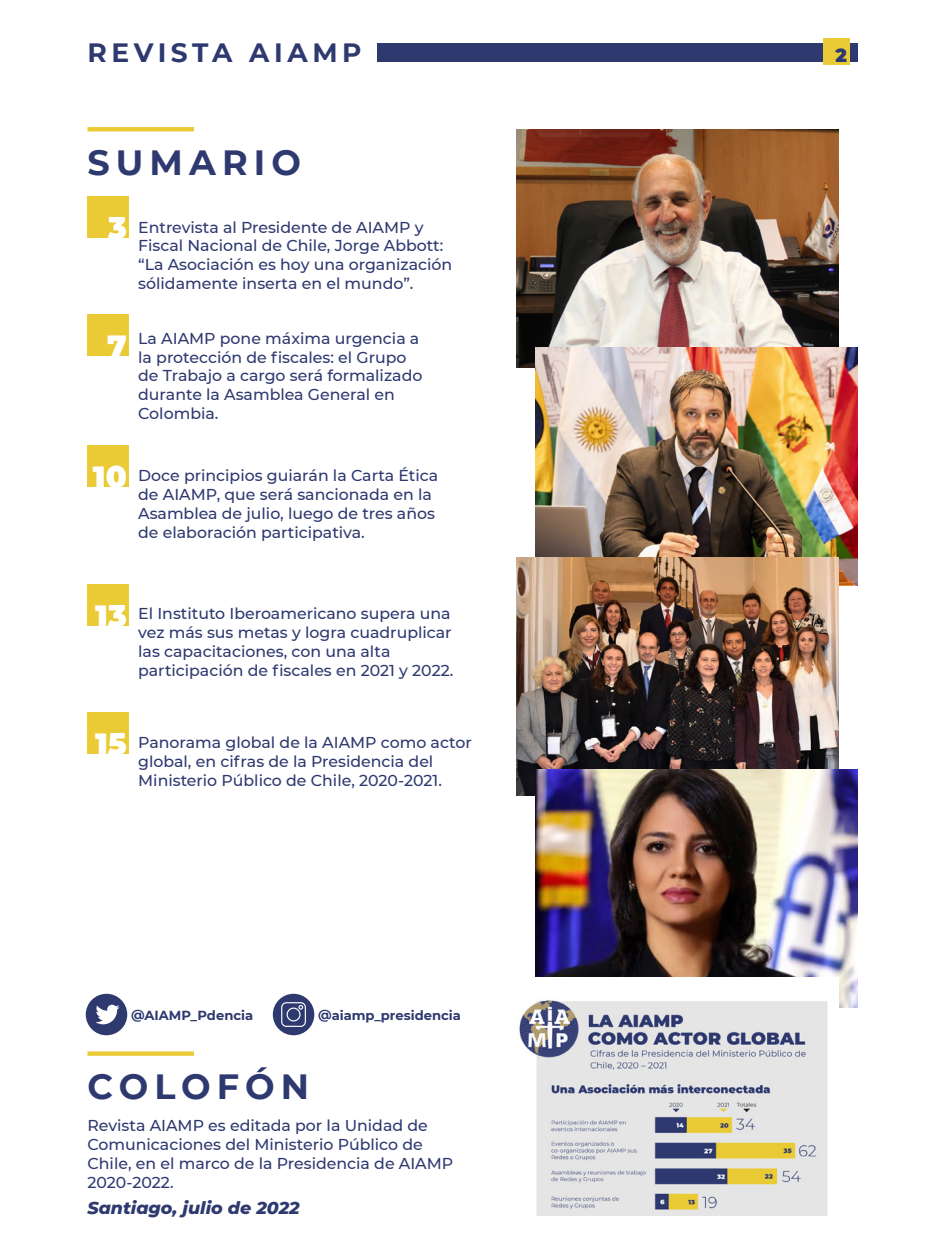
<style>
.page{position:relative;width:945px;height:1260px;background:#fff}
.page>*{position:absolute;margin:0;border:0;box-sizing:border-box;transform-origin:0 0}
.t1{font:700 35px "Montserrat";letter-spacing:.175em;color:#2e3970}
.t2{font:900 30.62px "Montserrat";color:#fff}
.t3{font:700 26.43px "Montserrat";letter-spacing:.175em;color:#2e3970}
.t4{font:900 18.9px "Montserrat";color:#2e3970}
.t5{font:italic 800 17.5px "Montserrat";color:#2e3970}
.t6{font:500 15.75px/18.9px "Montserrat";color:#2e3970}
.t7{font:700 13.12px "Montserrat";color:#2e3970}
</style>
<div class="page">
<img style="left:517px;top:129px;width:322px;height:239px">
<div style="left:88px;top:197px;width:41px;height:41px;background:#eacb36"></div>
<div style="left:88px;top:314px;width:41px;height:41px;background:#eacb36"></div>
<div style="left:88px;top:445px;width:41px;height:41px;background:#eacb36"></div>
<div style="left:88px;top:584px;width:41px;height:41px;background:#eacb36"></div>
<div style="left:88px;top:712px;width:41px;height:42px;background:#eacb36"></div>
<hr style="left:87px;top:127px;width:107px;height:4px;background:#eacb36">
<div style="left:87px;top:1051px;width:107px;height:5px;background:#eacb36"></div>
<div style="left:377px;top:43px;width:481px;height:19px;background:#2e3970"></div>
<div style="left:86px;top:994px;width:41px;height:41px;background:#2e3970;border-radius:50%"></div>
<svg style="left:95px;top:1004px;width:25px;height:20px"></svg>
<div style="left:273px;top:994px;width:41px;height:41px;background:#2e3970;border-radius:50%"></div>
<svg style="left:281px;top:1002px;width:25px;height:25px"></svg>
<img style="left:536px;top:347px;width:322px;height:239px">
<img style="left:517px;top:557px;width:322px;height:239px">
<img style="left:536px;top:769px;width:322px;height:239px">
<div style="left:823px;top:38px;width:27px;height:27px;background:#eacb36"></div>
<img style="left:519px;top:977px;width:320px;height:239px">
<h3 class="t3" style="left:88px;top:33px;width:276px">REVISTA AIAMP</h3>
<h1 class="t1" style="left:88px;top:137px;width:215px">SUMARIO</h1>
<h2 class="t2" style="left:108px;top:205px;width:20px">3</h2>
<p class="t6" style="left:138px;top:217px;width:316px">Entrevista al Presidente de AIAMP y Fiscal Nacional de Chile, Jorge Abbott: “La Asociación es hoy una organización sólidamente inserta en el mundo”.</p>
<h2 class="t2" style="left:107px;top:323px;width:21px">7</h2>
<p class="t6" style="left:138px;top:328px;width:286px">La AIAMP pone máxima urgencia a la protección de fiscales: el Grupo de Trabajo a cargo será formalizado durante la Asamblea General en<br>Colombia.</p>
<h2 class="t2" style="left:93px;top:454px;width:35px">10</h2>
<p class="t6" style="left:138px;top:465px;width:302px">Doce principios guiarán la Carta Ética de AIAMP, que será sancionada en la Asamblea de julio, luego de tres años de elaboración participativa.</p>
<h2 class="t2" style="left:95px;top:593px;width:33px">13</h2>
<p class="t6" style="left:138px;top:604px;width:317px">El Instituto Iberoamericano supera una vez más sus metas y logra cuadruplicar las capacitaciones, con una alta participación de fiscales en 2021 y 2022.</p>
<h2 class="t2" style="left:95px;top:721px;width:33px">15</h2>
<p class="t6" style="left:138px;top:732px;width:335px">Panorama global de la AIAMP como actor global, en cifras de la Presidencia del<br>Ministerio Público de Chile, 2020-2021.</p>
<p class="t7" style="left:131px;top:1006px;width:124px">@AIAMP_Pdencia</p>
<p class="t7" style="left:318px;top:1006px;width:144px">@aiamp_presidencia</p>
<h1 class="t1" style="left:88px;top:1062px;width:223px">COLOFÓN</h1>
<p class="t6" style="left:88px;top:1115px;width:367px">Revista AIAMP es editada por la Unidad de Comunicaciones del Ministerio Público de Chile, en el marco de la Presidencia de AIAMP 2020-2022.</p>
<p class="t5" style="left:88px;top:1195px;width:214px">Santiago, julio de 2022</p>
<p class="t4" style="left:835px;top:41px;width:13px">2</p>
</div>
